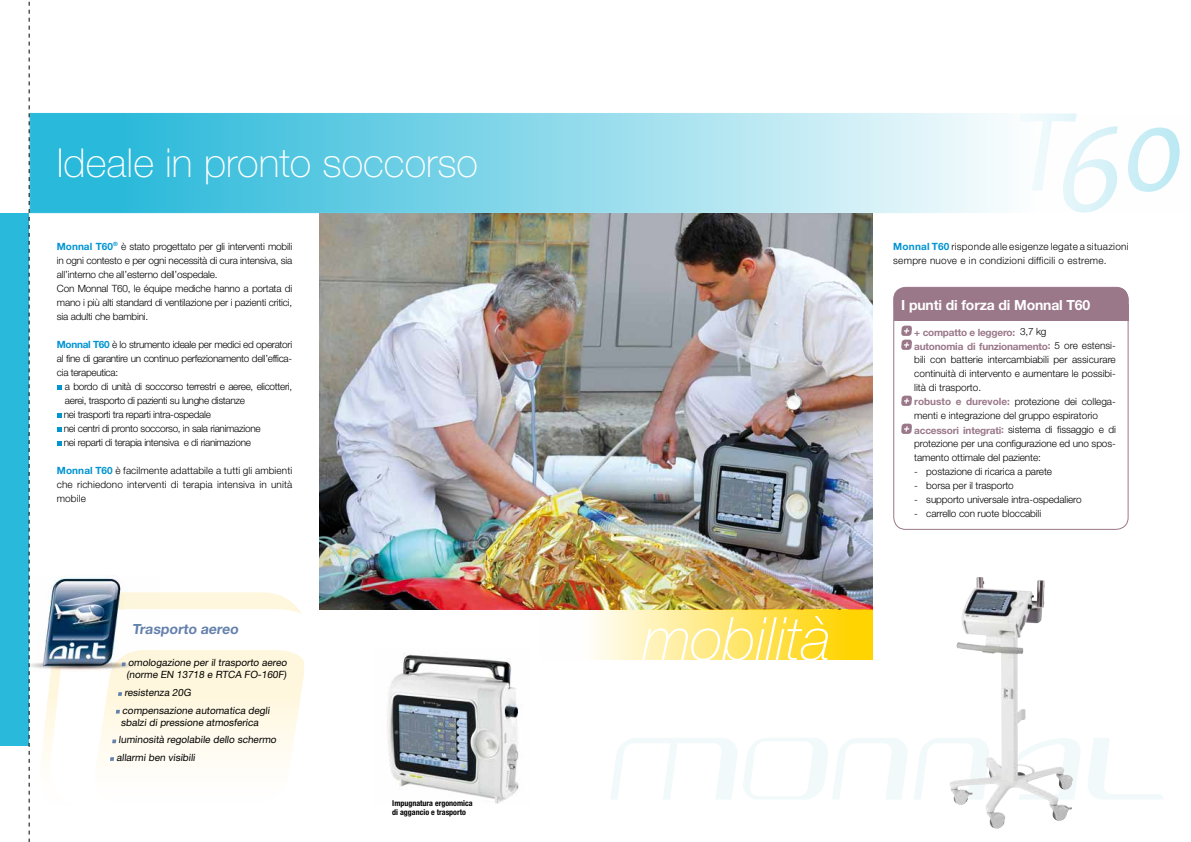
<style>
.page{position:relative;width:1191px;height:842px;background:#fff}
.page>*{position:absolute;margin:0;border:0;box-sizing:border-box;transform-origin:0 0}
.t1{font:italic 100 60px "Helvetica Neue";color:#fff}
.t2{font:100 40px "Helvetica Neue";color:#fff}
.t3{font:700 14px "Helvetica Neue LT Std";letter-spacing:-.01em;color:#fff}
.t4{font:700 14px "Helvetica Neue LT Std";color:#6481ac}
.t5{font:300 10px/14px "Helvetica Neue";letter-spacing:-.02em;color:#000}
.t6{font:300 10px/14px "Helvetica Neue";color:#000}
.t7{font:10px/17.7px "Helvetica Neue";color:#000}
.t8{font:300 10px/14px "Helvetica Neue";letter-spacing:.025em;color:#000}
.t9{font:700 10px/14px "Helvetica Neue LT Std";letter-spacing:-.02em;color:#9a7789}
.t10{font:700 condensed 8px/9.6px "Helvetica Neue";color:#000}
.s1{font-family:"Helvetica Neue LT Std";font-weight:700;color:#0094d1}
.s2{font-family:"Helvetica Neue";font-weight:300;color:#000}
.s3{font-family:"Helvetica Neue LT Std";font-weight:700;color:#9a7789}
</style>
<div class="page">
<svg style="left:159px;top:592px;width:139px;height:17px;background:#fef7e0"></svg>
<svg style="left:48px;top:609px;width:281px;height:86px"></svg>
<img style="left:30px;top:575px;width:129px;height:97px">
<svg style="left:28px;top:695px;width:273px;height:138px"></svg>
<img style="left:44px;top:579px;width:82px;height:87px">
<svg style="left:118px;top:692px;width:4px;height:4px"></svg>
<svg style="left:116px;top:710px;width:4px;height:3px"></svg>
<svg style="left:112px;top:739px;width:4px;height:4px"></svg>
<svg style="left:110px;top:757px;width:4px;height:4px"></svg>
<img style="left:319px;top:213px;width:553px;height:396px">
<div style="left:0;top:213px;width:29px;height:533px;background:#29b9da"></div>
<svg style="left:29px;top:1px;width:1px;height:841px"></svg>
<div style="left:30px;top:113px;width:1161px;height:100px;background:linear-gradient(to right,#1cb5d8,#fff);border:1px solid #29b9da"></div>
<div style="left:540px;top:609px;width:332px;height:51px;background:linear-gradient(to right,#fff,#ffd200)"></div>
<svg style="left:57px;top:385px;width:5px;height:5px"></svg>
<svg style="left:57px;top:413px;width:5px;height:5px"></svg>
<svg style="left:57px;top:427px;width:5px;height:5px"></svg>
<svg style="left:57px;top:441px;width:5px;height:5px"></svg>
<svg style="left:611px;top:738px;width:296px;height:61px"></svg>
<svg style="left:1088px;top:738px;width:75px;height:61px"></svg>
<svg style="left:914px;top:738px;width:166px;height:61px"></svg>
<svg style="left:1127px;top:128px;width:52px;height:64px"></svg>
<svg style="left:1019px;top:113px;width:99px;height:100px"></svg>
<img style="left:387px;top:653px;width:132px;height:151px">
<div style="left:893px;top:287px;width:235px;height:33px;background:#9a7789;border-radius:12px"></div>
<div style="left:893px;top:287px;width:235px;height:243px;border:1px solid #9a7789;border-radius:12px"></div>
<div style="left:893px;top:304px;width:235px;height:16px;background:#9a7789"></div>
<svg style="left:901px;top:326px;width:11px;height:24px"></svg>
<svg style="left:901px;top:396px;width:11px;height:10px"></svg>
<svg style="left:901px;top:424px;width:11px;height:10px"></svg>
<img style="left:949px;top:577px;width:116px;height:252px">
<h2 class="t2" style="left:57px;top:141px;width:423px">Ideale in pronto soccorso</h2>
<p class="t5" style="left:57px;top:239px;width:237px"><span class="s1">Monnal T60</span><sup>®</sup> è stato progettato per gli interventi mobili in ogni contesto e per ogni necessità di cura intensiva, sia all’interno che all’esterno dell’ospedale.<br>Con Monnal T60, le équipe mediche hanno a portata di mano i più alti standard di ventilazione per i pazienti critici, sia adulti che bambini.</p>
<p class="t5" style="left:57px;top:337px;width:237px;text-align:justify"><span class="s1">Monnal T60</span> è lo strumento ideale per medici ed operatori al fine di garantire un continuo perfezionamento dell’effica&shy;cia terapeutica:</p>
<p class="t5" style="left:64px;top:379px;width:230px">a bordo di unità di soccorso terrestri e aeree, elicotteri, aerei, trasporto di pazienti su lunghe distanze<br>nei trasporti tra reparti intra-ospedale<br>nei centri di pronto soccorso, in sala rianimazione<br>nei reparti di terapia intensiva e di rianimazione</p>
<p class="t5" style="left:57px;top:463px;width:237px;text-align:justify"><span class="s1">Monnal T60</span> è facilmente adattabile a tutti gli ambienti che richiedono interventi di terapia intensiva in unità mobile</p>
<h3 class="t4" style="left:132px;top:620px;width:110px">Trasporto aereo</h3>
<p class="t7" style="left:127px;top:656px;width:163px;line-height:12px">omologazione per il trasporto aereo (norme EN 13718 e RTCA FO-160F)</p>
<p class="t7" style="left:122px;top:683px;width:150px">resistenza 20G<br>compensazione automatica degli</p>
<p class="t7" style="left:116px;top:713px;width:163px;text-indent:4px">sbalzi di pressione atmosferica luminosità regolabile dello schermo allarmi ben visibili</p>
<p class="t10" style="left:392px;top:798px;width:82px">Impugnatura ergonomica di aggancio e trasporto</p>
<h1 class="t1" style="left:642px;top:606px;width:190px">mobilità</h1>
<p class="t8" style="left:893px;top:239px;width:237px"><span class="s1">Monnal T60</span> risponde alle esigenze legate a situazioni sempre nuove e in condizioni difficili o estreme.</p>
<h3 class="t3" style="left:901px;top:296px;width:191px">I punti di forza di Monnal T60</h3>
<p class="t9" style="left:914px;top:325px;width:203px">+ compatto e leggero: <span class="s2">3,7 kg<br></span>autonomia di funzionamento: <span class="s2">5 ore estensi-</span></p>
<p class="t6" style="left:914px;top:352px;width:203px">bili con batterie intercambiabili per assicurare continuità di intervento e aumentare le possibi&shy;lità di trasporto.<br><span class="s3">robusto e durevole:</span> protezione dei collega&shy;menti e integrazione del gruppo espiratorio <span class="s3">accessori integrati:</span> sistema di fissaggio e di protezione per una configurazione ed uno spos&shy;tamento ottimale del paziente:</p>
<p class="t5" style="left:914px;top:464px;width:139px">- postazione di ricarica a parete</p>
<p class="t5" style="left:914px;top:478px;width:101px">- borsa per il trasporto</p>
<p class="t5" style="left:914px;top:492px;width:169px">- supporto universale intra-ospedaliero</p>
<p class="t5" style="left:914px;top:506px;width:128px">- carrello con ruote bloccabili</p>
</div>
